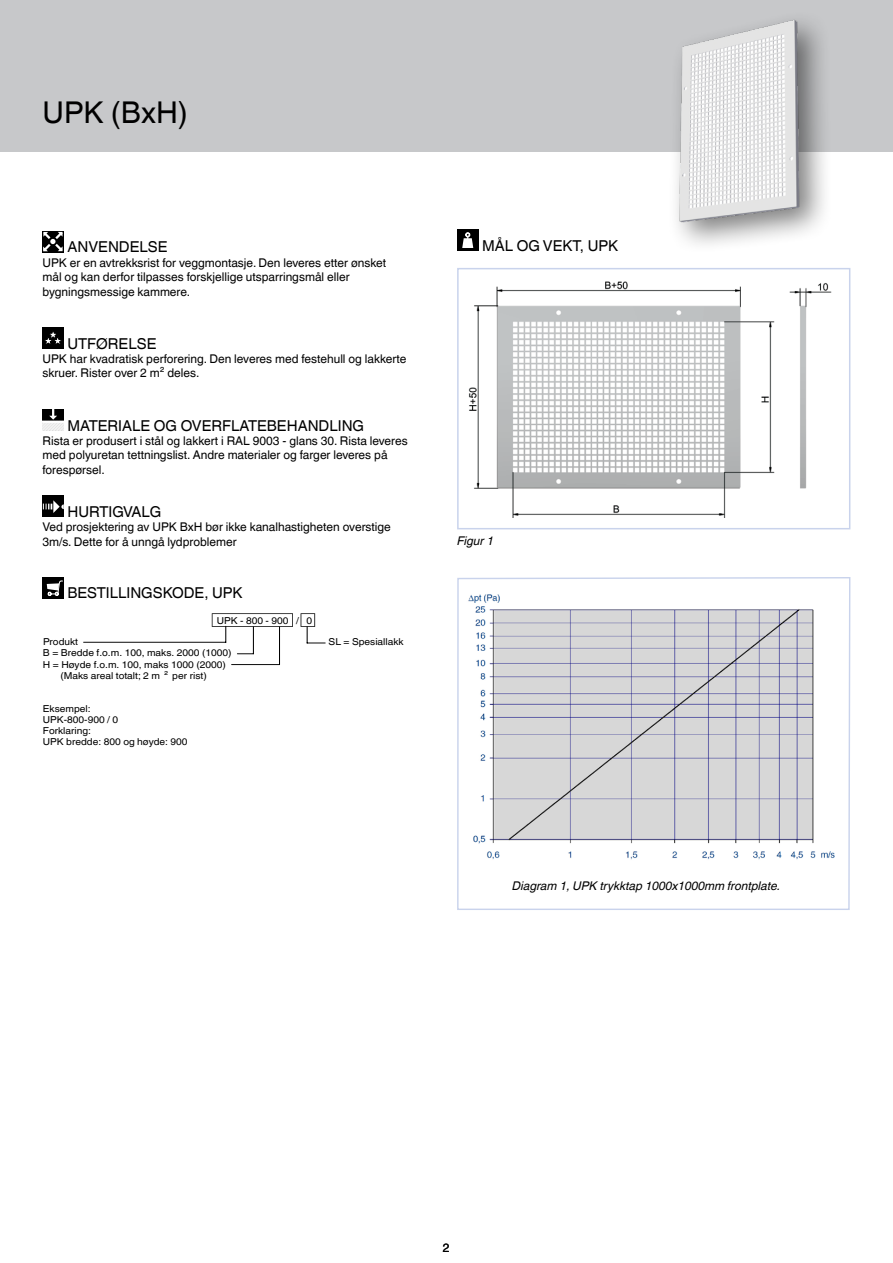
<style>
.page{position:relative;width:893px;height:1263px;background:#fff}
.page>*{position:absolute;margin:0;border:0;box-sizing:border-box;transform-origin:0 0}
.t1{font:30px "TROX Helvetica";color:#000}
.t2{font:15px "TROX Helvetica";color:#000}
.t3{font:12px/14.4px "TROX Helvetica";color:#000}
.t4{font:italic 12px "TROX Helvetica";color:#000}
.t5{font:9.6px/10.9px "TROX Helvetica";color:#000;scale:1.08 1}
</style>
<div class="page">
<div style="left:0;top:0;width:893px;height:152px;background:#c7c8ca"></div>
<div style="left:43px;top:231px;width:21px;height:21px;background:#000"></div>
<svg style="left:43px;top:231px;width:20px;height:21px"></svg>
<div style="left:43px;top:327px;width:21px;height:22px;background:#000"></div>
<svg style="left:44px;top:331px;width:17px;height:13px"></svg>
<svg style="left:43px;top:409px;width:21px;height:21px"></svg>
<div style="left:43px;top:577px;width:21px;height:21px;background:#000"></div>
<svg style="left:47px;top:581px;width:16px;height:15px"></svg>
<div style="left:43px;top:496px;width:21px;height:21px;background:#000"></div>
<svg style="left:43px;top:500px;width:21px;height:13px"></svg>
<div style="left:667px;top:9px;width:166px;height:245px;background:#000;opacity:.5"></div>
<img style="left:670px;top:16px;width:143px;height:210px">
<img style="left:468px;top:281px;width:364px;height:237px">
<div style="left:457px;top:268px;width:393px;height:261px;border:2px solid #c9d3ec"></div>
<hr style="left:84px;top:642px;width:142px;height:1px;background:#000">
<svg style="left:212px;top:613px;width:81px;height:41px"></svg>
<svg style="left:301px;top:613px;width:24px;height:31px"></svg>
<hr style="left:232px;top:664px;width:47px;height:1px;background:#000">
<hr style="left:279px;top:627px;width:1px;height:37px;background:#000">
<div style="left:457px;top:230px;width:21px;height:21px;background:#000"></div>
<svg style="left:462px;top:233px;width:11px;height:15px"></svg>
<svg style="left:457px;top:577px;width:394px;height:333px"></svg>
<svg style="left:512px;top:881px;width:283px;height:18px"></svg>
<h1 class="t1" style="left:43px;top:95px;width:147px">UPK (BxH)</h1>
<p class="t2" style="left:67px;top:238px;width:102px">ANVENDELSE</p>
<p class="t3" style="left:43px;top:255px;width:345px">UPK er en avtrekksrist for veggmontasje. Den leveres etter ønsket mål og kan derfor tilpasses forskjellige utsparringsmål eller bygningsmessige kammere.</p>
<p class="t2" style="left:67px;top:335px;width:90px">UTFØRELSE</p>
<p class="t3" style="left:43px;top:352px;width:366px">UPK har kvadratisk perforering. Den leveres med festehull og lakkerte skruer. Rister over 2 m² deles.</p>
<p class="t2" style="left:67px;top:417px;width:298px">MATERIALE OG OVERFLATEBEHANDLING</p>
<p class="t3" style="left:43px;top:434px;width:367px">Rista er produsert i stål og lakkert i RAL 9003 - glans 30. Rista leveres med polyuretan tettningslist. Andre materialer og farger leveres på forespørsel.</p>
<p class="t2" style="left:67px;top:503px;width:95px">HURTIGVALG</p>
<p class="t3" style="left:43px;top:520px;width:350px">Ved prosjektering av UPK BxH bør ikke kanalhastigheten overstige<br>3m/s. Dette for å unngå lydproblemer</p>
<p class="t2" style="left:67px;top:584px;width:177px">BESTILLINGSKODE, UPK</p>
<p class="t5" style="left:217px;top:615px;width:90px">UPK - 800 - 900 / 0</p>
<p class="t5" style="left:43px;top:636px;width:34px">Produkt</p>
<p class="t5" style="left:329px;top:636px;width:71px">SL = Spesiallakk</p>
<p class="t5" style="left:43px;top:647px;width:176px">B = Bredde f.o.m. 100, maks. 2000 (1000)</p>
<p class="t5" style="left:43px;top:659px;width:171px">H = Høyde f.o.m. 100, maks 1000 (2000)</p>
<p class="t5" style="left:60px;top:670px;width:137px">(Maks areal totalt; 2 m ² per rist)</p>
<p class="t5" style="left:43px;top:703px;width:135px">Eksempel:<br>UPK-800-900 / 0<br>Forklaring:<br>UPK bredde: 800 og høyde: 900</p>
<p class="t2" style="left:482px;top:237px;width:138px">MÅL OG VEKT, UPK</p>
<p class="t4" style="left:457px;top:534px;width:38px">Figur 1</p>
<p class="t4" style="left:512px;top:878px;width:270px">Diagram 1, UPK trykktap 1000x1000mm frontplate.</p>
<p class="t3" style="left:443px;top:1240px;width:8px">2</p>
</div>
